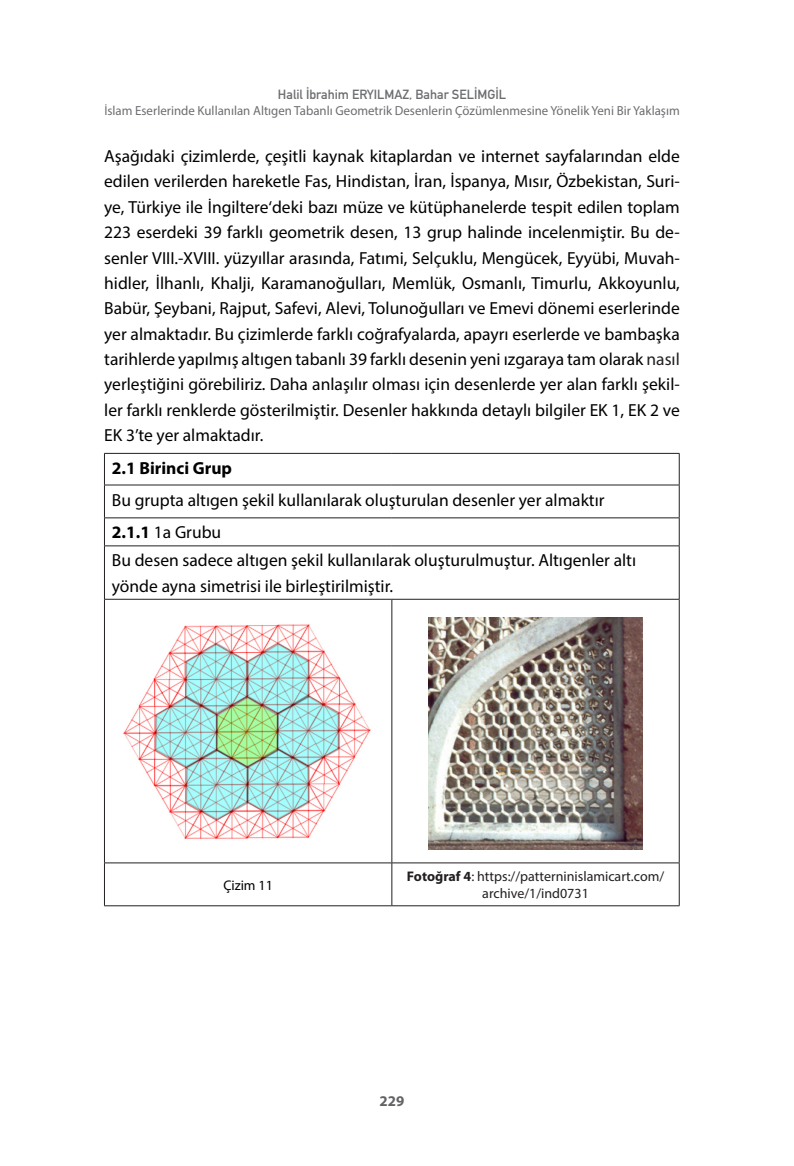
<style>
.page{position:relative;width:794px;height:1166px;background:#fff}
.page>*{position:absolute;margin:0;border:0;box-sizing:border-box;transform-origin:0 0}
.Gövde{font:17.5px/25.4px "Myriad Pro";color:#000;text-align:justify}
.Gövde-2{font:700 17.5px "Myriad Pro";color:#000}
.t1{font:700 14.88px "Myriad Pro";color:#636366}
.t2{font:14px/17.5px "Myriad Pro";color:#231f20;text-align:center}
.Gövde-3{font:14px "Myriad Pro";color:#000}
.t3{font:13.12px "Myriad Pro";color:#6c6d70}
.t4{font:13.12px "DIN Mittelschrift Std";color:#6c6d70}
.s1{color:#231f20}
.s2{font-weight:700}
</style>
<div class="page">
<hr style="left:104px;top:453px;width:288px;height:1px;background:#231f20">
<hr style="left:104px;top:454px;width:1px;height:31px;background:#231f20">
<hr style="left:392px;top:453px;width:287px;height:1px;background:#231f20">
<hr style="left:679px;top:454px;width:1px;height:31px;background:#231f20">
<hr style="left:104px;top:485px;width:288px;height:1px;background:#231f20">
<hr style="left:104px;top:485px;width:1px;height:32px;background:#231f20">
<hr style="left:392px;top:485px;width:287px;height:1px;background:#231f20">
<hr style="left:679px;top:485px;width:1px;height:32px;background:#231f20">
<hr style="left:104px;top:517px;width:288px;height:1px;background:#231f20">
<svg style="left:104px;top:518px;width:1px;height:27px"></svg>
<hr style="left:392px;top:517px;width:287px;height:1px;background:#231f20">
<svg style="left:679px;top:518px;width:1px;height:27px"></svg>
<hr style="left:104px;top:545px;width:288px;height:1px;background:#231f20">
<hr style="left:104px;top:546px;width:1px;height:53px;background:#231f20">
<hr style="left:392px;top:545px;width:287px;height:1px;background:#231f20">
<hr style="left:679px;top:546px;width:1px;height:53px;background:#231f20">
<hr style="left:104px;top:599px;width:288px;height:1px;background:#231f20">
<hr style="left:104px;top:599px;width:1px;height:263px;background:#231f20">
<hr style="left:392px;top:599px;width:287px;height:1px;background:#231f20">
<hr style="left:391px;top:599px;width:1px;height:263px;background:#231f20">
<hr style="left:679px;top:599px;width:1px;height:263px;background:#231f20">
<hr style="left:104px;top:862px;width:288px;height:1px;background:#231f20">
<hr style="left:104px;top:863px;width:1px;height:42px;background:#231f20">
<hr style="left:392px;top:862px;width:287px;height:1px;background:#231f20">
<hr style="left:391px;top:863px;width:1px;height:42px;background:#231f20">
<hr style="left:679px;top:863px;width:1px;height:42px;background:#231f20">
<hr style="left:104px;top:905px;width:288px;height:1px;background:#231f20">
<hr style="left:392px;top:905px;width:287px;height:1px;background:#231f20">
<img style="left:123px;top:624px;width:248px;height:215px">
<img style="left:429px;top:618px;width:213px;height:231px">
<p class="t4" style="left:278px;top:87px;width:230px">Halil İbrahim ERYILMAZ, Bahar SELİMGİL</p>
<p class="t3" style="left:104px;top:103px;width:577px">İslam Eserlerinde Kullanılan Altıgen Tabanlı Geometrik Desenlerin Çözümlenmesine Yönelik Yeni Bir Yaklaşım</p>
<p class="Gövde" style="left:104px;top:143px;width:577px">Aşağıdaki çizimlerde, çeşitli kaynak kitaplardan ve internet sayfalarından elde edilen verilerden hareketle Fas, Hindistan, İran, İspanya, Mısır, Özbekistan, Suri&shy;ye, Türkiye ile İngiltere’deki bazı müze ve kütüphanelerde tespit edilen toplam 223 eserdeki 39 farklı geometrik desen, 13 grup halinde incelenmiştir. Bu de&shy;senler VIII.-XVIII. yüzyıllar arasında, Fatımi, Selçuklu, Mengücek, Eyyübi, Muvah&shy;hidler, İlhanlı, Khalji, Karamanoğulları, Memlük, Osmanlı, Timurlu, Akkoyunlu, Babür, Şeybani, Rajput, Safevi, Alevi, Tolunoğulları ve Emevi dönemi eserlerinde yer almaktadır. Bu çizimlerde farklı coğrafyalarda, apayrı eserlerde ve bambaşka tarihlerde yapılmış altıgen tabanlı 39 farklı desenin yeni ızgaraya tam olarak <span class="s1">nasıl </span>yerleştiğini görebiliriz. Daha anlaşılır olması için desenlerde yer alan farklı şekil&shy;ler farklı renklerde gösterilmiştir. Desenler hakkında detaylı bilgiler EK 1, EK 2 ve EK 3’te yer almaktadır.</p>
<p class="Gövde-2" style="left:112px;top:457px;width:122px">2.1 Birinci Grup</p>
<p class="Gövde" style="left:112px;top:487px;width:494px">Bu grupta altıgen şekil kullanılarak oluşturulan desenler yer almaktır</p>
<p class="Gövde" style="left:112px;top:519px;width:111px"><span class="s2">2.1.1</span> 1a Grubu</p>
<p class="Gövde" style="left:112px;top:547px;width:526px">Bu desen sadece altıgen şekil kullanılarak oluşturulmuştur. Altıgenler altı yönde ayna simetrisi ile birleştirilmiştir.</p>
<p class="Gövde-3" style="left:223px;top:876px;width:51px">Çizim 11</p>
<p class="t2" style="left:407px;top:867px;width:259px"><span class="s2">Fotoğraf 4</span>: https://patterninislamicart.com/ archive/1/ind0731</p>
<p class="t1" style="left:380px;top:1091px;width:26px">229</p>
</div>
